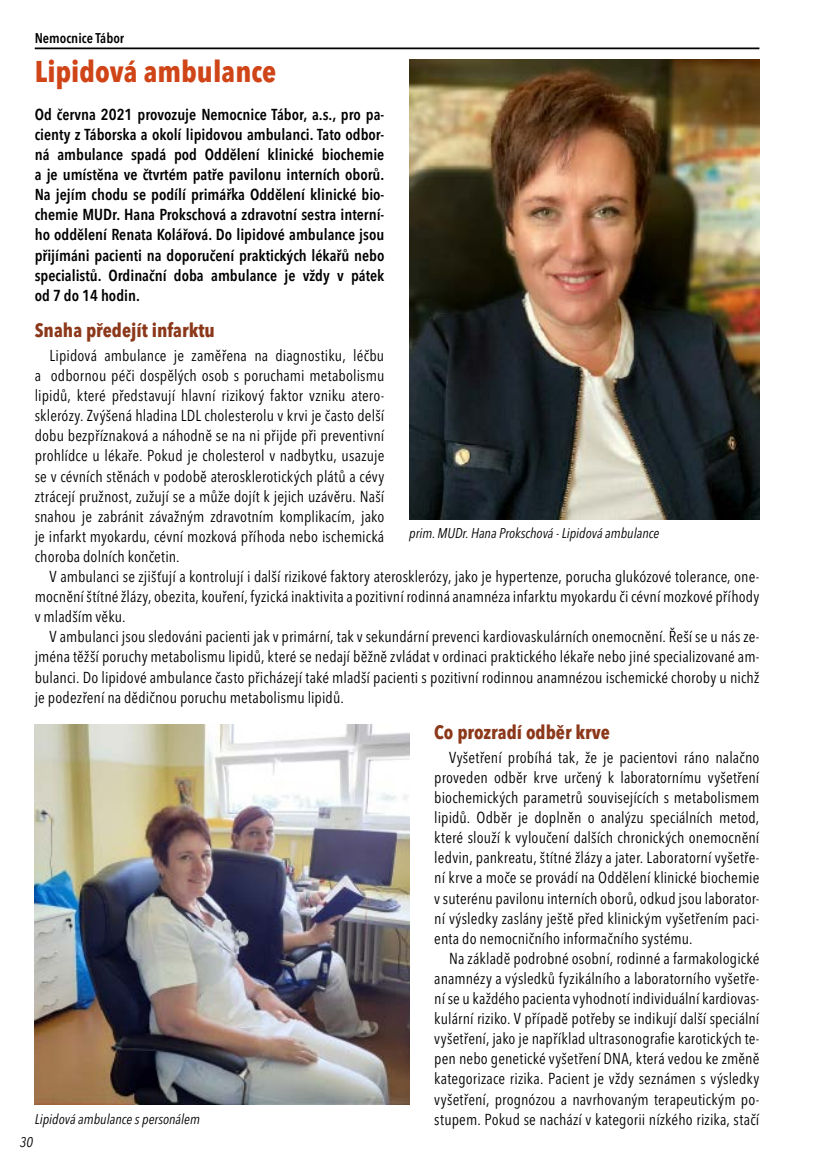
<style>
.page{position:relative;width:819px;height:1166px;background:#fff}
.page>*{position:absolute;margin:0;border:0;box-sizing:border-box;transform-origin:0 0}
.t1{font:700 condensed 29.75px "Avenir Next LT Pro";color:#cf4517}
.t2{font:700 condensed 19.25px "Avenir Next LT Pro";color:#8c381a}
.t3{font:condensed 15.75px/20.1px "Avenir Next LT Pro";letter-spacing:.01em;color:#000;text-align:justify}
.t4{font:600 condensed 15.75px/20.1px "Avenir Next LT Pro";color:#000;text-align:justify}
.t5{font:italic condensed 14px "Avenir Next LT Pro";color:#000}
.t6{font:600 condensed 14px "Avenir Next LT Pro";color:#000}
</style>
<div class="page">
<hr style="left:35px;top:47px;width:724px;height:2px;background:#000">
<img style="left:35px;top:724px;width:374px;height:380px">
<img style="left:409px;top:60px;width:350px;height:460px">
<p class="t6" style="left:35px;top:29px;width:91px">Nemocnice Tábor</p>
<h1 class="t1" style="left:35px;top:53px;width:243px">Lipidová ambulance</h1>
<p class="t4" style="left:35px;top:104px;width:351px">Od června 2021 provozuje Nemocnice Tábor, a.s., pro pa&shy;cienty z Táborska a okolí lipidovou ambulanci. Tato odbor&shy;ná ambulance spadá pod Oddělení klinické biochemie a je umístěna ve čtvrtém patře pavilonu interních oborů.<br>Na jejím chodu se podílí primářka Oddělení klinické bio&shy;chemie MUDr. Hana Prokschová a zdravotní sestra interní&shy;ho oddělení Renata Kolářová. Do lipidové ambulance jsou přijímáni pacienti na doporučení praktických lékařů nebo specialistů. Ordinační doba ambulance je vždy v pátek od 7 do 14 hodin.</p>
<p class="t2" style="left:35px;top:319px;width:182px">Snaha předejít infarktu</p>
<p class="t3" style="left:35px;top:345px;width:351px;text-indent:15px">Lipidová ambulance je zaměřena na diagnostiku, léčbu a odbornou péči dospělých osob s poruchami metabolismu lipidů, které představují hlavní rizikový faktor vzniku atero&shy;sklerózy. Zvýšená hladina LDL cholesterolu v krvi je často delší dobu bezpříznaková a náhodně se na ni přijde při preventivní prohlídce u lékaře. Pokud je cholesterol v nadbytku, usazuje se v cévních stěnách v podobě aterosklerotických plátů a cévy ztrácejí pružnost, zužují se a může dojít k jejich uzávěru. Naší snahou je zabránit závažným zdravotním komplikacím, jako je infarkt myokardu, cévní mozková příhoda nebo ischemická choroba dolních končetin.</p>
<p class="t3" style="left:35px;top:566px;width:726px;text-indent:15px">V ambulanci se zjišťují a kontrolují i další rizikové faktory aterosklerózy, jako je hypertenze, porucha glukózové tolerance, one&shy;mocnění štítné žlázy, obezita, kouření, fyzická inaktivita a pozitivní rodinná anamnéza infarktu myokardu či cévní mozkové příhody v mladším věku.</p>
<p class="t3" style="left:35px;top:627px;width:726px;text-indent:15px">V ambulanci jsou sledováni pacienti jak v primární, tak v sekundární prevenci kardiovaskulárních onemocnění. Řeší se u nás ze&shy;jména těžší poruchy metabolismu lipidů, které se nedají běžně zvládat v ordinaci praktického lékaře nebo jiné specializované am&shy;bulanci. Do lipidové ambulance často přicházejí také mladší pacienti s pozitivní rodinnou anamnézou ischemické choroby u nichž je podezření na dědičnou poruchu metabolismu lipidů.</p>
<p class="t2" style="left:434px;top:721px;width:177px">Co prozradí odběr krve</p>
<p class="t3" style="left:434px;top:747px;width:326px;text-indent:15px">Vyšetření probíhá tak, že je pacientovi ráno nalačno proveden odběr krve určený k laboratornímu vyšetření biochemických parametrů souvisejících s metabolismem lipidů. Odběr je doplněn o analýzu speciálních metod, které slouží k vyloučení dalších chronických onemocnění ledvin, pankreatu, štítné žlázy a jater. Laboratorní vyšetře&shy;ní krve a moče se provádí na Oddělení klinické biochemie v suterénu pavilonu interních oborů, odkud jsou laborator&shy;ní výsledky zaslány ještě před klinickým vyšetřením paci&shy;enta do nemocničního informačního systému.</p>
<p class="t3" style="left:434px;top:948px;width:326px;text-indent:15px">Na základě podrobné osobní, rodinné a farmakologické anamnézy a výsledků fyzikálního a laboratorního vyšetře&shy;ní se u každého pacienta vyhodnotí individuální kardiovas&shy;kulární riziko. V případě potřeby se indikují další speciální vyšetření, jako je například ultrasonografie karotických te&shy;pen nebo genetické vyšetření DNA, která vedou ke změně kategorizace rizika. Pacient je vždy seznámen s výsledky vyšetření, prognózou a navrhovaným terapeutickým po-</p>
<p class="t5" style="left:35px;top:1110px;width:167px">Lipidová ambulance s personálem</p>
<p class="t3" style="left:434px;top:1109px;width:326px">stupem. Pokud se nachází v kategorii nízkého rizika, stačí</p>
<p class="t5" style="left:409px;top:524px;width:252px">prim. MUDr. Hana Prokschová - Lipidová ambulance</p>
<p class="t5" style="left:20px;top:1133px;width:15px">30</p>
</div>
